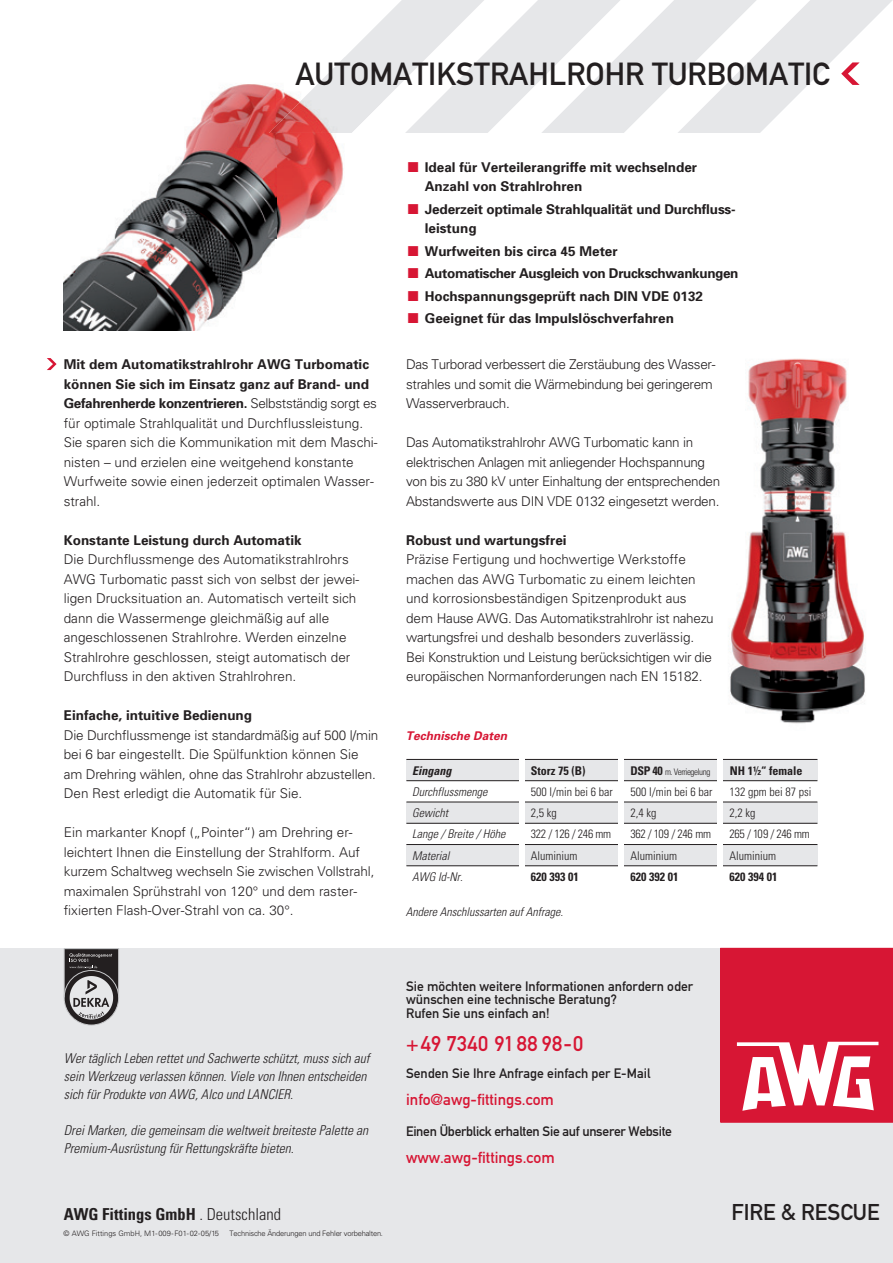
<style>
.page{position:relative;width:893px;height:1263px;background:#fff}
.page>*{position:absolute;margin:0;border:0;box-sizing:border-box;transform-origin:0 0}
.t1{font:31.5px "DIN Schrift 1451 Mittel Alt";color:#231f20}
.t2{font:22.5px "DIN Schrift 1451 Mittelschrift";color:#231f20}
.t3{font:21px "DIN Schrift 1451 Mittelschrift";letter-spacing:.025em;color:#d71634}
.t4{font:700 condensed 16.5px "Univers 67";color:#231f20}
.t5{font:15.75px "DIN Schrift 1451 Mittelschrift";color:#d71634}
.t6{font:300 13.5px/19.5px "Univers 45";color:#231f20}
.t7{font:700 13.5px/19.5px "Univers 65";color:#231f20}
.t8{font:300 13.5px/19.5px "Univers 45";letter-spacing:-.025em;color:#231f20}
.t9{font:italic 300 13.5px/18px "Univers 47 Cond";color:#231f20}
.t10{font:13.5px/13.5px "DIN Schrift 1451 Mittelschrift";color:#231f20}
.t11{font:700 13.5px "Univers 65";letter-spacing:-.025em;color:#231f20}
.t12{font:13.5px "DIN Schrift 1451 Mittelschrift";letter-spacing:-.02em;color:#231f20}
.t13{font:italic 300 12px "Univers 47 Cond";color:#231f20}
.t14{font:300 condensed 12px "Univers 47";color:#231f20}
.t15{font:700 condensed 12px "Univers 67";color:#231f20}
.t16{font:300 condensed 12px "Univers 47";letter-spacing:-.025em;color:#231f20}
.t17{font:italic 700 12px "Univers 65";color:#d71634}
.t18{font:italic 700 12px "Univers 67 Cond";color:#231f20}
.t19{font:300 condensed 9px "Univers 47";letter-spacing:-.05em;color:#231f20}
.t20{font:300 7.5px "Univers 45";letter-spacing:-.025em;color:#231f20}
.t21{font:300 7.5px "Univers 45";color:#231f20}
.s1{font-family:"Univers 45";font-weight:300}
.s2{color:#d71634}
.s3{font-family:"Univers 67";font-weight:700;font-size:12px}
.s4{font-family:"Univers 47";font-weight:300}
</style>
<div class="page">
<div style="left:0;top:948px;width:893px;height:315px;background:#e6e7e9"></div>
<svg style="left:721px;top:948px;width:172px;height:174px;background:#dd3d56"></svg>
<img style="left:728px;top:358px;width:138px;height:366px">
<hr style="left:64px;top:948px;width:55px;height:1px;background:#c7c8ca">
<svg style="left:64px;top:949px;width:55px;height:76px"></svg>
<img style="left:63px;top:84px;width:280px;height:247px">
<svg style="left:47px;top:358px;width:10px;height:12px"></svg>
<svg style="left:269px;top:0;width:624px;height:133px"></svg>
<div style="left:406px;top:759px;width:411px;height:22px;background:#e6e7e9"></div>
<hr style="left:406px;top:759px;width:411px;height:1px;background:#231f20">
<hr style="left:406px;top:780px;width:411px;height:1px;background:#231f20">
<div style="left:406px;top:802px;width:411px;height:21px;background:#e6e7e9"></div>
<hr style="left:406px;top:802px;width:411px;height:1px;background:#231f20">
<hr style="left:406px;top:823px;width:411px;height:1px;background:#231f20">
<div style="left:406px;top:844px;width:411px;height:22px;background:#e6e7e9"></div>
<hr style="left:406px;top:844px;width:411px;height:1px;background:#231f20">
<hr style="left:406px;top:865px;width:411px;height:1px;background:#231f20">
<div style="left:519px;top:752px;width:6px;height:160px;background:#fff"></div>
<div style="left:618px;top:752px;width:6px;height:160px;background:#fff"></div>
<div style="left:717px;top:752px;width:6px;height:160px;background:#fff"></div>
<h1 class="t1" style="left:295px;top:55px;width:536px">AUTOMATIKSTRAHLROHR TURBOMATIC</h1>
<p class="t7" style="left:64px;top:354px;width:315px">Mit dem Automatikstrahlrohr AWG Turbomatic können Sie sich im Einsatz ganz auf Brand- und<br>Gefahrenherde konzentrieren. <span class="s1">Selbstständig sorgt es</span></p>
<p class="t6" style="left:64px;top:413px;width:315px">für optimale Strahlqualität und Durchflussleistung.<br>Sie sparen sich die Kommunikation mit dem Maschi&shy;nisten – und erzielen eine weitgehend konstante Wurfweite sowie einen jederzeit optimalen Wasser&shy;strahl.</p>
<p class="t7" style="left:64px;top:530px;width:239px">Konstante Leistung durch Automatik</p>
<p class="t6" style="left:64px;top:549px;width:297px">Die Durchflussmenge des Automatikstrahlrohrs AWG Turbomatic passt sich von selbst der jewei&shy;ligen Drucksituation an. Automatisch verteilt sich dann die Wassermenge gleichmäßig auf alle angeschlossenen Strahlrohre. Werden einzelne Strahlrohre geschlossen, steigt automatisch der Durchfluss in den aktiven Strahlrohren.</p>
<p class="t7" style="left:64px;top:705px;width:190px">Einfache, intuitive Bedienung</p>
<p class="t6" style="left:64px;top:725px;width:316px">Die Durchflussmenge ist standardmäßig auf 500 l/min bei 6 bar eingestellt. Die Spülfunktion können Sie am Drehring wählen, ohne das Strahlrohr abzustellen.<br>Den Rest erledigt die Automatik für Sie.</p>
<p class="t6" style="left:64px;top:822px;width:312px">Ein markanter Knopf („Pointer“) am Drehring er&shy;leichtert Ihnen die Einstellung der Strahlform. Auf kurzem Schaltweg wechseln Sie zwischen Vollstrahl, maximalen Sprühstrahl von 120° und dem raster&shy;fixierten Flash-Over-Strahl von ca. 30°.</p>
<p class="t7" style="left:425px;top:157px;width:274px;text-indent:-17px"><span class="s2">■</span> Ideal für Verteilerangriffe mit wechselnder<br>Anzahl von Strahlrohren</p>
<p class="t7" style="left:425px;top:199px;width:312px;text-indent:-17px"><span class="s2">■</span> Jederzeit optimale Strahlqualität und Durchfluss&shy;leistung</p>
<p class="t7" style="left:408px;top:241px;width:211px"><span class="s2">■</span> Wurfweiten bis circa 45 Meter</p>
<p class="t11" style="left:408px;top:265px;width:332px"><span class="s2">■</span> Automatischer Ausgleich von Druckschwankungen</p>
<p class="t7" style="left:408px;top:286px;width:297px"><span class="s2">■</span> Hochspannungsgeprüft nach DIN VDE 0132</p>
<p class="t7" style="left:408px;top:308px;width:268px"><span class="s2">■</span> Geeignet für das Impulslöschverfahren</p>
<p class="t8" style="left:406px;top:354px;width:311px">Das Turborad verbessert die Zerstäubung des Wasser&shy;strahles und somit die Wärmebindung bei geringerem<br>Wasserverbrauch.</p>
<p class="t8" style="left:406px;top:432px;width:316px">Das Automatikstrahlrohr AWG Turbomatic kann in elektrischen Anlagen mit anliegender Hochspannung von bis zu 380 kV unter Einhaltung der entsprechenden Abstandswerte aus DIN VDE 0132 eingesetzt werden.</p>
<p class="t7" style="left:406px;top:530px;width:162px">Robust und wartungsfrei</p>
<p class="t6" style="left:406px;top:549px;width:309px">Präzise Fertigung und hochwertige Werkstoffe machen das AWG Turbomatic zu einem leichten und korrosionsbeständigen Spitzenprodukt aus dem Hause AWG. Das Automatikstrahlrohr ist nahezu wartungsfrei und deshalb besonders zuverlässig.<br>Bei Konstruktion und Leistung berücksichtigen wir die europäischen Normanforderungen nach EN 15182.</p>
<p class="t17" style="left:406px;top:728px;width:103px">Technische Daten</p>
<p class="t18" style="left:412px;top:763px;width:41px">Eingang</p>
<p class="t15" style="left:531px;top:763px;width:56px">Storz 75 (B)</p>
<p class="t19" style="left:630px;top:766px;width:81px"><span class="s3">DSP 40</span> m. Verriegelung</p>
<p class="t15" style="left:730px;top:763px;width:74px">NH 1½“ female</p>
<p class="t13" style="left:412px;top:784px;width:77px">Durchflussmenge</p>
<p class="t14" style="left:531px;top:784px;width:83px">500 l/min bei 6 bar</p>
<p class="t14" style="left:630px;top:784px;width:83px">500 l/min bei 6 bar</p>
<p class="t14" style="left:730px;top:784px;width:83px">132 gpm bei 87 psi</p>
<p class="t13" style="left:412px;top:806px;width:38px">Gewicht</p>
<p class="t14" style="left:531px;top:806px;width:27px">2,5 kg</p>
<p class="t14" style="left:630px;top:806px;width:27px">2,4 kg</p>
<p class="t14" style="left:730px;top:806px;width:27px">2,2 kg</p>
<p class="t13" style="left:412px;top:827px;width:95px">Lange / Breite / Höhe</p>
<p class="t16" style="left:531px;top:827px;width:82px">322 / 126 / 246 mm</p>
<p class="t16" style="left:630px;top:827px;width:82px">362 / 109 / 246 mm</p>
<p class="t16" style="left:730px;top:827px;width:82px">265 / 109 / 246 mm</p>
<p class="t13" style="left:412px;top:848px;width:39px">Material</p>
<p class="t14" style="left:531px;top:848px;width:48px">Aluminium</p>
<p class="t14" style="left:630px;top:848px;width:48px">Aluminium</p>
<p class="t14" style="left:730px;top:848px;width:48px">Aluminium</p>
<p class="t13" style="left:412px;top:869px;width:52px">AWG Id-Nr.</p>
<p class="t15" style="left:531px;top:869px;width:49px">620 393 01</p>
<p class="t15" style="left:630px;top:869px;width:49px">620 392 01</p>
<p class="t15" style="left:730px;top:869px;width:49px">620 394 01</p>
<p class="t13" style="left:406px;top:904px;width:159px">Andere Anschlussarten auf Anfrage.</p>
<p class="t9" style="left:64px;top:1049px;width:307px">Wer täglich Leben rettet und Sachwerte schützt, muss sich auf sein Werkzeug verlassen können. Viele von Ihnen entscheiden sich für Produkte von AWG, Alco und LANCIER.</p>
<p class="t9" style="left:64px;top:1121px;width:306px">Drei Marken, die gemeinsam die weltweit breiteste Palette an<br>Premium-Ausrüstung für Rettungskräfte bieten.</p>
<p class="t4" style="left:64px;top:1204px;width:219px">AWG Fittings GmbH <span class="s4">. Deutschland</span></p>
<p class="t21" style="left:64px;top:1229px;width:157px">© AWG Fittings GmbH, M1-009-F01-02-05/15</p>
<p class="t20" style="left:230px;top:1229px;width:155px">Technische Änderungen und Fehler vorbehalten.</p>
<p class="t10" style="left:406px;top:979px;width:288px">Sie möchten weitere Informationen anfordern oder wünschen eine technische Beratung?<br>Rufen Sie uns einfach an!</p>
<h3 class="t3" style="left:406px;top:1031px;width:178px">+49 7340 9188 98-0</h3>
<p class="t10" style="left:406px;top:1066px;width:246px">Senden Sie Ihre Anfrage einfach per E-Mail</p>
<p class="t5" style="left:406px;top:1090px;width:149px">info@awg-fittings.com</p>
<p class="t12" style="left:406px;top:1124px;width:267px">Einen Überblick erhalten Sie auf unserer Website</p>
<p class="t5" style="left:406px;top:1148px;width:150px">www.awg-fittings.com</p>
<h2 class="t2" style="left:731px;top:1199px;width:150px">FIRE &amp; RESCUE</h2>
</div>
